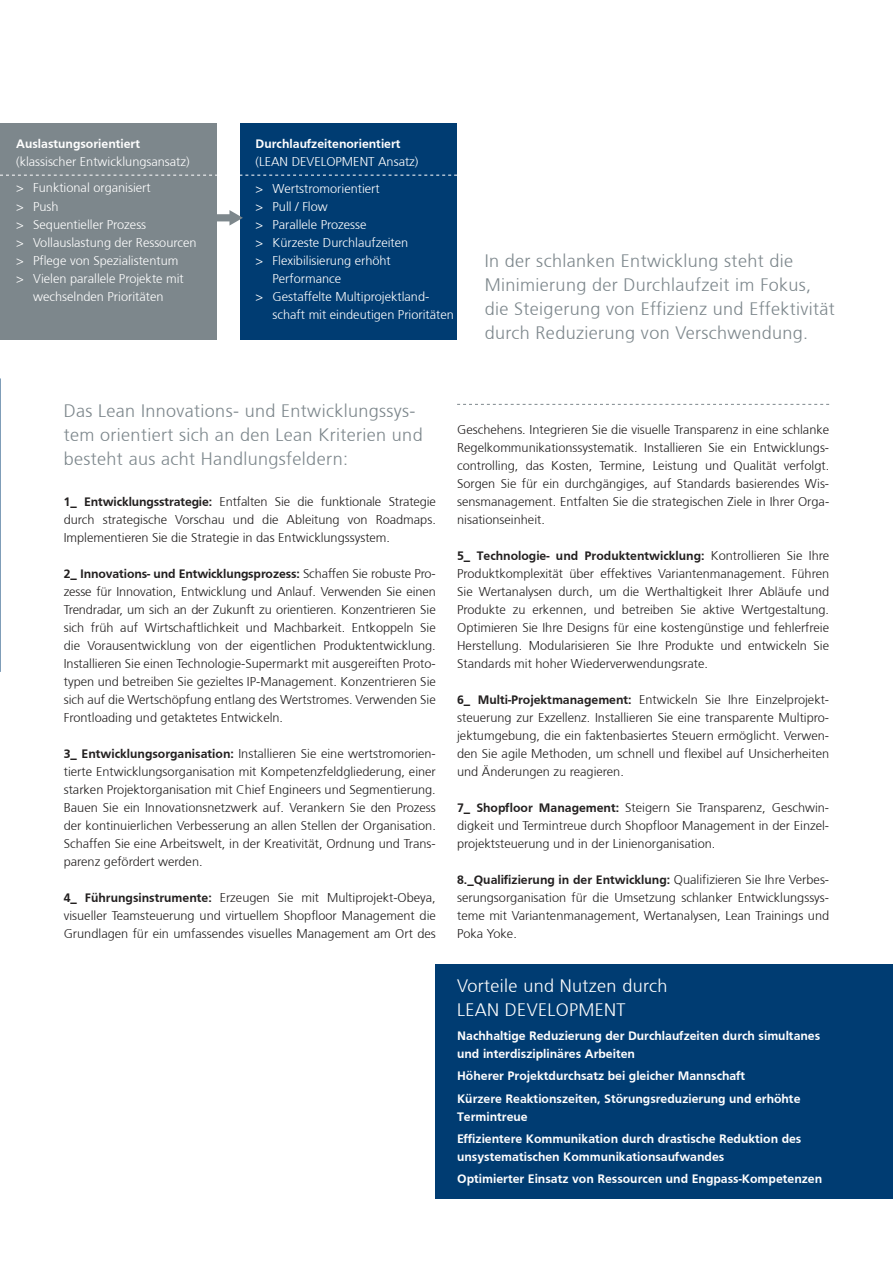
<style>
.page{position:relative;width:893px;height:1263px;background:#fff}
.page>*{position:absolute;margin:0;border:0;box-sizing:border-box;transform-origin:0 0}
.t1{font:300 18px/24px "Frutiger 45";letter-spacing:.02em;color:#7d878c}
.t2{font:300 18px/24px "Frutiger 45";letter-spacing:.02em;color:#fff}
.t3{font:300 12.75px/18px "Frutiger 45";color:#221f1f;text-align:justify}
.t4{font:700 12.75px/22.2px "Frutiger";color:#fff}
.t5{font:300 12.75px/26.5px "Frutiger 45";color:#fff}
.t6{font:700 12.75px "Frutiger";color:#221f1f}
.s1{font-family:"Frutiger";font-weight:700}
.s2{font-family:"Frutiger 45";font-weight:300}
</style>
<div class="page">
<div style="left:436px;top:964px;width:457px;height:235px;background:#003c72"></div>
<div style="left:240px;top:123px;width:217px;height:217px;background:#003c72"></div>
<div style="left:0;top:123px;width:217px;height:217px;background:#7d878c"></div>
<svg style="left:0;top:175px;width:217px;height:1px"></svg>
<svg style="left:240px;top:175px;width:217px;height:1px"></svg>
<svg style="left:457px;top:404px;width:372px;height:1px"></svg>
<svg style="left:217px;top:210px;width:26px;height:16px"></svg>
<p class="t4" style="left:16px;top:133px;width:125px">Auslastungsorientiert</p>
<p class="t5" style="left:16px;top:149px;width:175px">(klassischer Entwicklungsansatz) &gt; Funktional organisiert</p>
<p class="t5" style="left:16px;top:194px;width:44px">&gt; Push</p>
<p class="t5" style="left:16px;top:212px;width:132px">&gt; Sequentieller Prozess</p>
<p class="t5" style="left:16px;top:230px;width:182px">&gt; Vollauslastung der Ressourcen</p>
<p class="t5" style="left:16px;top:248px;width:164px">&gt; Pflege von Spezialistentum</p>
<p class="t5" style="left:16px;top:266px;width:169px">&gt; Vielen parallele Projekte mit</p>
<p class="t5" style="left:33px;top:284px;width:132px">wechselnden Priorit‰ten</p>
<p class="t4" style="left:256px;top:133px;width:147px">Durchlaufzeitenorientiert</p>
<p class="t5" style="left:256px;top:149px;width:164px">(LEAN DEVELOPMENT Ansatz) &gt; Wertstromorientiert</p>
<p class="t5" style="left:256px;top:194px;width:74px">&gt; Pull / Flow</p>
<p class="t5" style="left:256px;top:212px;width:112px">&gt; Parallele Prozesse</p>
<p class="t5" style="left:256px;top:230px;width:154px">&gt; K¸rzeste Durchlaufzeiten</p>
<p class="t5" style="left:256px;top:248px;width:137px">&gt; Flexibilisierung erhˆht</p>
<p class="t5" style="left:273px;top:266px;width:70px">Performance</p>
<p class="t5" style="left:256px;top:284px;width:175px">&gt; Gestaffelte Multiprojektland-</p>
<p class="t5" style="left:273px;top:302px;width:183px">schaft mit eindeutigen Priorit‰ten</p>
<h1 class="t1" style="left:485px;top:250px;width:352px">In der schlanken Entwicklung steht die Minimierung der Durchlaufzeit im Fokus, die Steigerung von Effizienz und Effektivit‰t durch Reduzierung von Verschwendung.</h1>
<h1 class="t1" style="left:64px;top:401px;width:360px">Das Lean Innovations- und Entwicklungssys&shy;tem orientiert sich an den Lean Kriterien und besteht aus acht Handlungsfeldern:</h1>
<p class="t3" style="left:64px;top:493px;width:374px"><span class="s1">1_ Entwicklungsstrategie:</span> Entfalten Sie die funktionale Strategie durch strategische Vorschau und die Ableitung von Roadmaps.<br>Implementieren Sie die Strategie in das Entwicklungssystem.</p>
<p class="t6" style="left:64px;top:567px;width:374px">2_ Innovations- und Entwicklungsprozess: <span class="s2">Schaffen Sie robuste Pro-</span></p>
<p class="t3" style="left:64px;top:583px;width:374px">zesse f¸r Innovation, Entwicklung und Anlauf. Verwenden Sie einen Trendradar, um sich an der Zukunft zu orientieren. Konzentrieren Sie sich fr¸h auf Wirtschaftlichkeit und Machbarkeit. Entkoppeln Sie die Vorausentwicklung von der eigentlichen Produktentwicklung.<br>Installieren Sie einen Technologie-Supermarkt mit ausgereiften Proto&shy;typen und betreiben Sie gezieltes IP-Management. Konzentrieren Sie sich auf die Wertschˆpfung entlang des Wertstromes. Verwenden Sie Frontloading und getaktetes Entwickeln.</p>
<p class="t3" style="left:64px;top:745px;width:374px"><span class="s1">3_ Entwicklungsorganisation:</span> Installieren Sie eine wertstromorien&shy;tierte Entwicklungsorganisation mit Kompetenzfeldgliederung, einer starken Projektorganisation mit Chief Engineers und Segmentierung.<br>Bauen Sie ein Innovationsnetzwerk auf. Verankern Sie den Prozess der kontinuierlichen Verbesserung an allen Stellen der Organisation.<br>Schaffen Sie eine Arbeitswelt, in der Kreativit‰t, Ordnung und Trans&shy;parenz gefˆrdert werden.</p>
<p class="t3" style="left:64px;top:889px;width:374px"><span class="s1">4_ F¸hrungsinstrumente:</span> Erzeugen Sie mit Multiprojekt-Obeya, visueller Teamsteuerung und virtuellem Shopfloor Management die Grundlagen f¸r ein umfassendes visuelles Management am Ort des</p>
<p class="t3" style="left:457px;top:421px;width:374px">Geschehens. Integrieren Sie die visuelle Transparenz in eine schlanke Regelkommunikationssystematik. Installieren Sie ein Entwicklungs&shy;controlling, das Kosten, Termine, Leistung und Qualit‰t verfolgt.<br>Sorgen Sie f¸r ein durchg‰ngiges, auf Standards basierendes Wis&shy;sensmanagement. Entfalten Sie die strategischen Ziele in Ihrer Orga&shy;nisationseinheit.</p>
<p class="t6" style="left:457px;top:549px;width:374px">5_ Technologie- und Produktentwicklung: <span class="s2">Kontrollieren Sie Ihre</span></p>
<p class="t3" style="left:457px;top:565px;width:374px">Produktkomplexit‰t ¸ber effektives Variantenmanagement. F¸hren Sie Wertanalysen durch, um die Werthaltigkeit Ihrer Abl‰ufe und Produkte zu erkennen, und betreiben Sie aktive Wertgestaltung.<br>Optimieren Sie Ihre Designs f¸r eine kosteng¸nstige und fehlerfreie Herstellung. Modularisieren Sie Ihre Produkte und entwickeln Sie Standards mit hoher Wiederverwendungsrate.</p>
<p class="t3" style="left:457px;top:691px;width:374px"><span class="s1">6_ Multi-Projektmanagement:</span> Entwickeln Sie Ihre Einzelprojekt&shy;steuerung zur Exzellenz. Installieren Sie eine transparente Multipro&shy;jektumgebung, die ein faktenbasiertes Steuern ermˆglicht. Verwen&shy;den Sie agile Methoden, um schnell und flexibel auf Unsicherheiten und ƒnderungen zu reagieren.</p>
<p class="t3" style="left:457px;top:799px;width:374px"><span class="s1">7_ Shopfloor Management:</span> Steigern Sie Transparenz, Geschwin&shy;digkeit und Termintreue durch Shopfloor Management in der Einzel&shy;projektsteuerung und in der Linienorganisation.</p>
<p class="t6" style="left:457px;top:873px;width:374px">8._Qualifizierung in der Entwicklung: <span class="s2">Qualifizieren Sie Ihre Verbes-</span></p>
<p class="t3" style="left:457px;top:889px;width:374px">serungsorganisation f¸r die Umsetzung schlanker Entwicklungssys&shy;teme mit Variantenmanagement, Wertanalysen, Lean Trainings und Poka Yoke.</p>
<h1 class="t2" style="left:457px;top:975px;width:212px">Vorteile und Nutzen durch<br>LEAN DEVELOPMENT</h1>
<p class="t4" style="left:457px;top:1027px;width:365px;line-height:18px">Nachhaltige Reduzierung der Durchlaufzeiten durch simultanes und interdisziplin‰res Arbeiten</p>
<p class="t4" style="left:457px;top:1065px;width:345px">Hˆherer Projektdurchsatz bei gleicher Mannschaft<br>K¸rzere Reaktionszeiten, Stˆrungsreduzierung und erhˆhte</p>
<p class="t4" style="left:457px;top:1105px;width:346px">Termintreue<br>Effizientere Kommunikation durch drastische Reduktion des</p>
<p class="t4" style="left:457px;top:1146px;width:367px">unsystematischen Kommunikationsaufwandes<br>Optimierter Einsatz von Ressourcen und Engpass-Kompetenzen</p>
</div>
